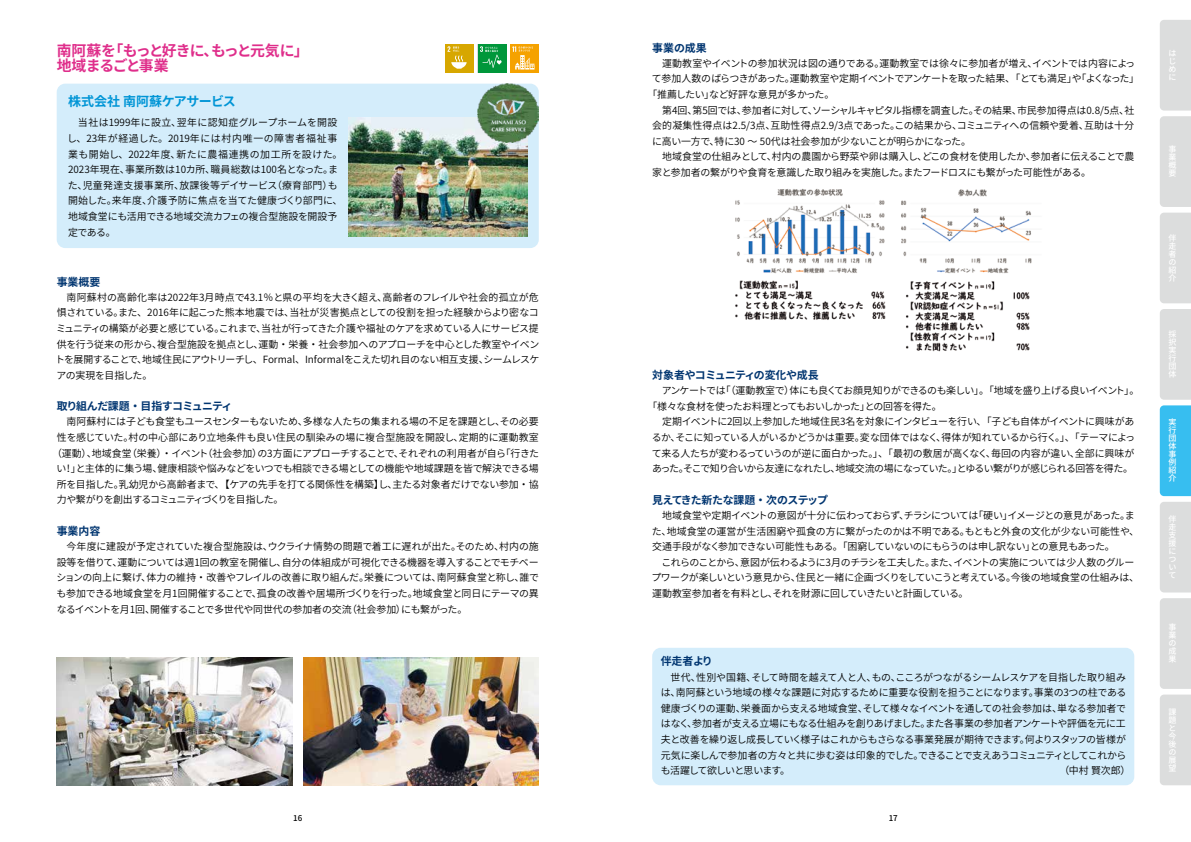
<style>
.page{position:relative;width:1191px;height:842px;background:#fff}
.page>*{position:absolute;margin:0;border:0;box-sizing:border-box;transform-origin:0 0}
.t1{font:700 14.9px/15.6px "Source Han Sans JP";letter-spacing:-.08em;color:#df2e8b}
.t2{font:700 13px "Source Han Sans JP";letter-spacing:-.02em;color:#0095d6}
.t3{font:700 10.9px "Source Han Sans JP";letter-spacing:-.025em;color:#003570}
.t4{font:700 10.9px "Source Han Sans JP";letter-spacing:-.055em;color:#003570}
.t5{font:9.9px/15.6px "Source Han Sans JP";letter-spacing:-.02em;color:#000;text-align:justify}
.t6{font:9.9px/15.6px "Source Han Sans JP";letter-spacing:.01em;color:#000}
.t7{font:9.9px/15.6px "Source Han Sans JP";letter-spacing:-.05em;color:#000}
.t8{font:9.9px/15.6px "Source Han Sans JP";letter-spacing:-.055em;color:#000}
.t9{font:9.9px "Source Han Sans JP";color:#000}
.t10{font:9.9px "Source Han Sans JP";letter-spacing:-.065em;color:#000}
.t11{font:9.9px "Source Han Sans JP";letter-spacing:.005em;color:#000}
.t12{font:9.9px "Source Han Sans JP";letter-spacing:-.09em;color:#000}
.t13{font:500 8px/8px "Source Han Sans JP";color:#fff;text-align:justify}
.t14{font:500 8px "Source Han Sans JP";color:#000}
</style>
<div class="page">
<div style="left:1160px;top:20px;width:31px;height:187px;background:#dcdddd"></div>
<div style="left:1160px;top:213px;width:31px;height:90px;background:#dcdddd"></div>
<svg style="left:1159px;top:309px;width:32px;height:187px;background:#90d0e7"></svg>
<div style="left:1160px;top:502px;width:31px;height:90px;background:#dcdddd"></div>
<div style="left:1160px;top:598px;width:31px;height:187px;background:#dcdddd"></div>
<div style="left:57px;top:84px;width:482px;height:164px;background:#d4edfb;border-radius:9px"></div>
<div style="left:652px;top:648px;width:482px;height:137px;background:#d4edfb;border-radius:9px"></div>
<img style="left:349px;top:118px;width:178px;height:119px">
<img style="left:477px;top:84px;width:62px;height:59px">
<img style="left:735px;top:188px;width:297px;height:164px">
<img style="left:57px;top:658px;width:235px;height:127px">
<img style="left:303px;top:658px;width:236px;height:127px">
<div style="left:445px;top:44px;width:28px;height:28px;background:#d7a700"></div>
<svg style="left:447px;top:46px;width:19px;height:23px"></svg>
<div style="left:478px;top:44px;width:28px;height:28px;background:#00973b"></div>
<svg style="left:480px;top:46px;width:21px;height:22px"></svg>
<div style="left:510px;top:44px;width:29px;height:28px;background:#f5a200"></div>
<svg style="left:512px;top:46px;width:22px;height:24px"></svg>
<h1 class="t1" style="left:57px;top:43px;width:254px">南阿蘇を「もっと好きに、もっと元気に」地域まるごと事業</h1>
<p class="t3" style="left:652px;top:41px;width:56px">事業の成果</p>
<p class="t5" style="left:662px;top:56px;width:474px">運動教室やイベントの参加状況は図の通りである。運動教室では徐々に参加者が増え、イベントでは内容によっ</p>
<p class="t10" style="left:652px;top:73px;width:489px">て参加人数のばらつきがあった。運動教室や定期イベントでアンケートを取った結果、「とても満足」や「よくなった」</p>
<p class="t5" style="left:647px;top:87px;width:188px">「推薦したい」など好評な意見が多かった。</p>
<p class="t5" style="left:662px;top:102px;width:473px">第4回、第5回では、参加者に対して、ソーシャルキャピタル指標を調査した。その結果、市民参加得点は0.8/5点、社</p>
<p class="t9" style="left:652px;top:120px;width:483px">会的凝集性得点は2.5/3点、互助性得点2.9/3点であった。この結果から、コミュニティへの信頼や愛着、互助は十分</p>
<p class="t5" style="left:652px;top:134px;width:320px">に高い一方で、特に30 ～ 50代は社会参加が少ないことが明らかになった。</p>
<p class="t5" style="left:662px;top:149px;width:473px">地域食堂の仕組みとして、村内の農園から野菜や卵は購入し、どこの食材を使用したか、参加者に伝えることで農</p>
<p class="t7" style="left:652px;top:165px;width:440px">家と参加者の繋がりや食育を意識した取り組みを実施した。またフードロスにも繋がった可能性がある。</p>
<h2 class="t2" style="left:68px;top:94px;width:169px">株式会社 南阿蘇ケアサービス</h2>
<p class="t6" style="left:67px;top:115px;width:277px;text-indent:11px">当社は1999年に設立、翌年に認知症グループホームを開設し、23年が経過した。2019年には村内唯一の障害者福祉事業も開始し、2022年度、新たに農福連携の加工所を設けた。<br>2023年現在、事業所数は10カ所、職員総数は100名となった。また、児童発達支援事業所、放課後等デイサービス（療育部門）も開始した。来年度、介護予防に焦点を当てた健康づくり部門に、地域食堂にも活用できる地域交流カフェの複合型施設を開設予定である。</p>
<p class="t3" style="left:57px;top:275px;width:45px">事業概要</p>
<p class="t5" style="left:55px;top:289px;width:485px;text-indent:11px">南阿蘇村の高齢化率は2022年3月時点で43.1％と県の平均を大きく超え、高齢者のフレイルや社会的孤立が危惧されている。また、2016年に起こった熊本地震では、当社が災害拠点としての役割を担った経験からより密なコミュニティの構築が必要と感じている。これまで、当社が行ってきた介護や福祉のケアを求めている人にサービス提供を行う従来の形から、複合型施設を拠点とし、運動・栄養・社会参加へのアプローチを中心とした教室やイベントを展開することで、地域住民にアウトリーチし、Formal、Informalをこえた切れ目のない相互支援、シームレスケアの実現を目指した。</p>
<p class="t4" style="left:57px;top:400px;width:177px">取り組んだ課題・目指すコミュニティ</p>
<p class="t5" style="left:67px;top:414px;width:473px">南阿蘇村には子ども食堂もユースセンターもないため、多様な人たちの集まれる場の不足を課題とし、その必要</p>
<p class="t11" style="left:57px;top:432px;width:483px">性を感じていた。村の中心部にあり立地条件も良い住民の馴染みの場に複合型施設を開設し、定期的に運動教室</p>
<p class="t5" style="left:52px;top:445px;width:488px">（運動）、地域食堂（栄養）・イベント（社会参加）の3方面にアプローチすることで、それぞれの利用者が自ら「行きた</p>
<p class="t5" style="left:57px;top:461px;width:484px">い！」と主体的に集う場、健康相談や悩みなどをいつでも相談できる場としての機能や地域課題を皆で解決できる場</p>
<p class="t5" style="left:57px;top:477px;width:483px">所を目指した。乳幼児から高齢者まで、【ケアの先手を打てる関係性を構築】し、主たる対象者だけでない参加・協</p>
<p class="t12" style="left:57px;top:494px;width:228px">力や繋がりを創出するコミュニティづくりを目指した。</p>
<p class="t3" style="left:57px;top:525px;width:45px">事業内容</p>
<p class="t5" style="left:57px;top:539px;width:484px;text-indent:10px">今年度に建設が予定されていた複合型施設は、ウクライナ情勢の問題で着工に遅れが出た。そのため、村内の施設等を借りて、運動については週1回の教室を開催し、自分の体組成が可視化できる機器を導入することでモチベーションの向上に繋げ、体力の維持・改善やフレイルの改善に取り組んだ。栄養については、南阿蘇食堂と称し、誰でも参加できる地域食堂を月1回開催することで、孤食の改善や居場所づくりを行った。地域食堂と同日にテーマの異なるイベントを月1回、開催することで多世代や同世代の参加者の交流（社会参加）にも繋がった。</p>
<p class="t3" style="left:652px;top:369px;width:168px">対象者やコミュニティの変化や成長</p>
<p class="t8" style="left:647px;top:383px;width:493px;text-indent:14px">アンケートでは「（運動教室で）体にも良くてお顔見知りができるのも楽しい」。「地域を盛り上げる良いイベント」。「様々な食材を使ったお料理とってもおいしかった」との回答を得た。</p>
<p class="t5" style="left:652px;top:414px;width:485px;text-indent:10px">定期イベントに2回以上参加した地域住民3名を対象にインタビューを行い、「子ども自体がイベントに興味があるか、そこに知っている人がいるかどうかは重要。変な団体ではなく、得体が知れているから行く。」、「テーマによって来る人たちが変わるっていうのが逆に面白かった。」、「最初の敷居が高くなく、毎回の内容が違い、全部に興味があった。そこで知り合いから友達になれたし、地域交流の場になっていた。」とゆるい繋がりが感じられる回答を得た。</p>
<p class="t4" style="left:652px;top:494px;width:177px">見えてきた新たな課題・次のステップ</p>
<p class="t5" style="left:652px;top:508px;width:489px;text-align:left;text-indent:10px">地域食堂や定期イベントの意図が十分に伝わっておらず、チラシについては「硬い」イメージとの意見があった。また、地域食堂の運営が生活困窮や孤食の方に繋がったのかは不明である。もともと外食の文化が少ない可能性や、交通手段がなく参加できない可能性もある。「困窮していないのにもらうのは申し訳ない」との意見もあった。</p>
<p class="t7" style="left:651px;top:555px;width:489px;text-indent:10px">これらのことから、意図が伝わるように3月のチラシを工夫した。また、イベントの実施については少人数のグループワークが楽しいという意見から、住民と一緒に企画づくりをしていこうと考えている。今後の地域食堂の仕組みは、運動教室参加者を有料とし、それを財源に回していきたいと計画している。</p>
<p class="t3" style="left:660px;top:655px;width:54px">伴走者より</p>
<p class="t5" style="left:660px;top:669px;width:467px;text-indent:10px">世代、性別や国籍、そして時間を越えて人と人、もの、こころがつながるシームレスケアを目指した取り組みは、南阿蘇という地域の様々な課題に対応するために重要な役割を担うことになります。事業の3つの柱である健康づくりの運動、栄養面から支える地域食堂、そして様々なイベントを通しての社会参加は、単なる参加者ではなく、参加者が支える立場にもなる仕組みを創りあげました。また各事業の参加者アンケートや評価を元に工夫と改善を繰り返し成長していく様子はこれからもさらなる事業発展が期待できます。何よりスタッフの皆様が元気に楽しんで参加者の方々と共に歩む姿は印象的でした。できることで支えあうコミュニティとしてこれからも活躍して欲しいと思います。</p>
<p class="t5" style="left:1059px;top:763px;width:72px">（中村賢次郎）</p>
<p class="t14" style="left:293px;top:813px;width:11px">16</p>
<p class="t14" style="left:888px;top:813px;width:11px">17</p>
<p class="t13" style="left:1168px;top:49px;width:9px">はじめに</p>
<p class="t13" style="left:1168px;top:146px;width:9px">事業概要</p>
<p class="t13" style="left:1168px;top:234px;width:9px">伴走者の紹介</p>
<p class="t13" style="left:1168px;top:330px;width:9px">採択実行団体</p>
<p class="t13" style="left:1168px;top:419px;width:9px">実行団体事例紹介</p>
<p class="t13" style="left:1168px;top:515px;width:9px">伴走支援について</p>
<p class="t13" style="left:1168px;top:623px;width:9px">事業の成果</p>
<p class="t13" style="left:1168px;top:708px;width:9px;text-align:left">課題と今後の展望</p>
</div>
